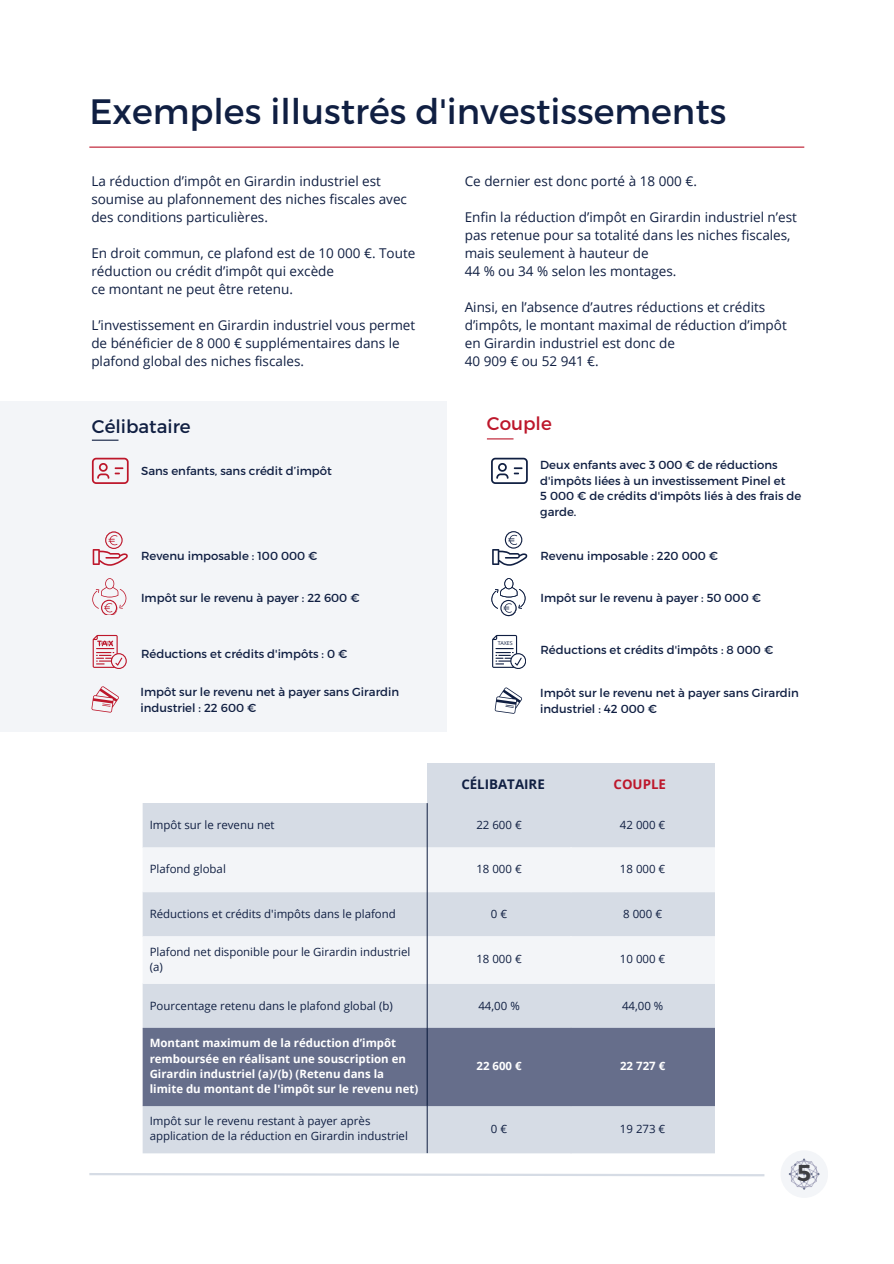
<style>
.page{position:relative;width:894px;height:1264px;background:#fff}
.page>*{position:absolute;margin:0;border:0;box-sizing:border-box;transform-origin:0 0}
.t1{font:35.25px "Montserrat";color:#101f42}
.t2{font:600 22.95px "Montserrat";color:#3e3e42}
.t3{font:18.3px "Montserrat";color:#101f42}
.t4{font:18.3px "Montserrat";color:#bd172b}
.t5{font:13.5px/18px "Open Sans";color:#101f42}
.t6{font:700 13.35px "Open Sans";color:#101f42}
.t7{font:700 13.35px "Open Sans";color:#bd172b}
.t8{font:11.7px/15.8px "Montserrat";color:#101f42}
.t9{font:11.4px/15.3px "Open Sans";color:#101f42}
.t10{font:700 11.4px/15.3px "Open Sans";color:#fff}
.t11{font:5.4px "Open Sans";letter-spacing:-.01em;color:#bd172b}
.t12{font:5.4px "Open Sans";letter-spacing:-.01em;color:#101f42}
</style>
<div class="page">
<hr style="left:89px;top:146px;width:715px;height:2px;background:#bd172b">
<svg style="left:89px;top:1173px;width:676px;height:4px"></svg>
<div style="left:0;top:400px;width:447px;height:331px;background:#f3f5f8"></div>
<hr style="left:92px;top:439px;width:26px;height:2px;background:#101f42">
<svg style="left:487px;top:438px;width:26px;height:1px"></svg>
<svg style="left:92px;top:458px;width:37px;height:25px"></svg>
<svg style="left:93px;top:635px;width:33px;height:33px"></svg>
<svg style="left:491px;top:458px;width:36px;height:25px"></svg>
<svg style="left:492px;top:635px;width:33px;height:33px"></svg>
<div style="left:427px;top:763px;width:287px;height:40px;background:#d6dce5"></div>
<div style="left:143px;top:803px;width:571px;height:350px;background:#d6dce5"></div>
<svg style="left:143px;top:847px;width:571px;height:137px;fill:#f3f5f8"></svg>
<div style="left:143px;top:1027px;width:571px;height:79px;background:#666e8b"></div>
<hr style="left:426px;top:1105px;width:1px;height:48px;background:#101f42">
<hr style="left:426px;top:803px;width:1px;height:225px;background:#101f42">
<hr style="left:426px;top:1028px;width:1px;height:77px;background:#101f42">
<div style="left:780px;top:1150px;width:47px;height:47px;background:#f3f5f8;border-radius:50%"></div>
<svg style="left:788px;top:1158px;width:31px;height:31px"></svg>
<svg style="left:93px;top:531px;width:34px;height:34px"></svg>
<svg style="left:92px;top:578px;width:35px;height:37px"></svg>
<div style="left:97px;top:614px;width:17px;height:7px;background:#f3f5f8"></div>
<div style="left:496px;top:639px;width:18px;height:7px;background:#fff"></div>
<svg style="left:492px;top:531px;width:35px;height:34px"></svg>
<svg style="left:491px;top:578px;width:34px;height:38px"></svg>
<svg style="left:91px;top:686px;width:28px;height:26px"></svg>
<svg style="left:494px;top:687px;width:28px;height:27px"></svg>
<h5 class="t1" style="left:89px;top:88px;width:638px">Exemples illustrés d'investissements</h5>
<h5 class="t5" style="left:91px;top:172px;width:317px">La réduction d’impôt en Girardin industriel est soumise au plafonnement des niches fiscales avec des conditions particulières.</h5>
<h3 class="t5" style="left:91px;top:244px;width:325px">En droit commun, ce plafond est de 10 000 €. Toute réduction ou crédit d’impôt qui excède<br>ce montant ne peut être retenu.</h3>
<h3 class="t5" style="left:91px;top:316px;width:325px">L’investissement en Girardin industriel vous permet de bénéficier de 8 000 € supplémentaires dans le plafond global des niches fiscales.</h3>
<p class="t5" style="left:464px;top:172px;width:234px">Ce dernier est donc porté à 18 000 €.</p>
<p class="t5" style="left:464px;top:208px;width:333px">Enfin la réduction d’impôt en Girardin industriel n’est pas retenue pour sa totalité dans les niches fiscales, mais seulement à hauteur de<br>44 % ou 34 % selon les montages.</p>
<p class="t5" style="left:464px;top:298px;width:323px">Ainsi, en l’absence d’autres réductions et crédits d’impôts, le montant maximal de réduction d’impôt en Girardin industriel est donc de<br>40 909 € ou 52 941 €.</p>
<h5 class="t3" style="left:92px;top:414px;width:100px">Célibataire</h5>
<h2 class="t4" style="left:487px;top:411px;width:66px">Couple</h2>
<p class="t8" style="left:141px;top:462px;width:192px">Sans enfants, sans crédit d’impôt</p>
<p class="t8" style="left:540px;top:456px;width:262px">Deux enfants avec 3 000 € de réductions d'impôts liées à un investissement Pinel et<br>5 000 € de crédits d'impôts liés à des frais de garde.</p>
<h5 class="t8" style="left:540px;top:547px;width:179px">Revenu imposable : 220 000 €</h5>
<p class="t8" style="left:540px;top:590px;width:222px">Impôt sur le revenu à payer : 50 000 €</p>
<p class="t8" style="left:141px;top:547px;width:178px">Revenu imposable : 100 000 €</p>
<h5 class="t8" style="left:141px;top:589px;width:220px">Impôt sur le revenu à payer : 22 600 €</h5>
<p class="t11" style="left:98px;top:639px;width:17px">TAXES</p>
<p class="t12" style="left:497px;top:639px;width:17px">TAXES</p>
<p class="t8" style="left:141px;top:645px;width:208px">Réductions et crédits d'impôts : 0 €</p>
<p class="t8" style="left:540px;top:641px;width:234px">Réductions et crédits d'impôts : 8 000 €</p>
<h5 class="t8" style="left:140px;top:683px;width:260px">Impôt sur le revenu net à payer sans Girardin industriel : 22 600 €</h5>
<p class="t8" style="left:540px;top:684px;width:260px">Impôt sur le revenu net à payer sans Girardin industriel : 42 000 €</p>
<p class="t6" style="left:461px;top:774px;width:85px">CÉLIBATAIRE</p>
<h5 class="t7" style="left:613px;top:774px;width:54px">COUPLE</h5>
<h1 class="t9" style="left:150px;top:816px;width:126px">Impôt sur le revenu net</h1>
<p class="t9" style="left:476px;top:816px;width:47px">22 600 €</p>
<h4 class="t9" style="left:619px;top:816px;width:47px">42 000 €</h4>
<h4 class="t9" style="left:150px;top:861px;width:78px">Plafond global</h4>
<h4 class="t9" style="left:476px;top:861px;width:47px">18 000 €</h4>
<h4 class="t9" style="left:619px;top:861px;width:47px">18 000 €</h4>
<h4 class="t9" style="left:150px;top:905px;width:247px">Réductions et crédits d'impôts dans le plafond</h4>
<h4 class="t9" style="left:491px;top:905px;width:18px">0 €</h4>
<p class="t9" style="left:623px;top:905px;width:40px">8 000 €</p>
<h2 class="t9" style="left:150px;top:943px;width:262px">Plafond net disponible pour le Girardin industriel (a)</h2>
<p class="t9" style="left:476px;top:951px;width:47px">18 000 €</p>
<p class="t9" style="left:619px;top:951px;width:47px">10 000 €</p>
<h5 class="t9" style="left:150px;top:997px;width:244px">Pourcentage retenu dans le plafond global (b)</h5>
<p class="t9" style="left:478px;top:997px;width:43px">44,00 %</p>
<p class="t9" style="left:621px;top:997px;width:43px">44,00 %</p>
<p class="t10" style="left:150px;top:1035px;width:270px">Montant maximum de la réduction d’impôt remboursée en réalisant une souscription en Girardin industriel (a)/(b) (Retenu dans la limite du montant de l'impôt sur le revenu net)</p>
<p class="t10" style="left:476px;top:1058px;width:47px">22 600 €</p>
<p class="t10" style="left:620px;top:1058px;width:47px">22 727 €</p>
<p class="t9" style="left:150px;top:1112px;width:260px">Impôt sur le revenu restant à payer après application de la réduction en Girardin industriel</p>
<p class="t9" style="left:491px;top:1120px;width:18px">0 €</p>
<h5 class="t9" style="left:619px;top:1120px;width:47px">19 273 €</h5>
<h5 class="t2" style="left:797px;top:1158px;width:16px">5</h5>
</div>
